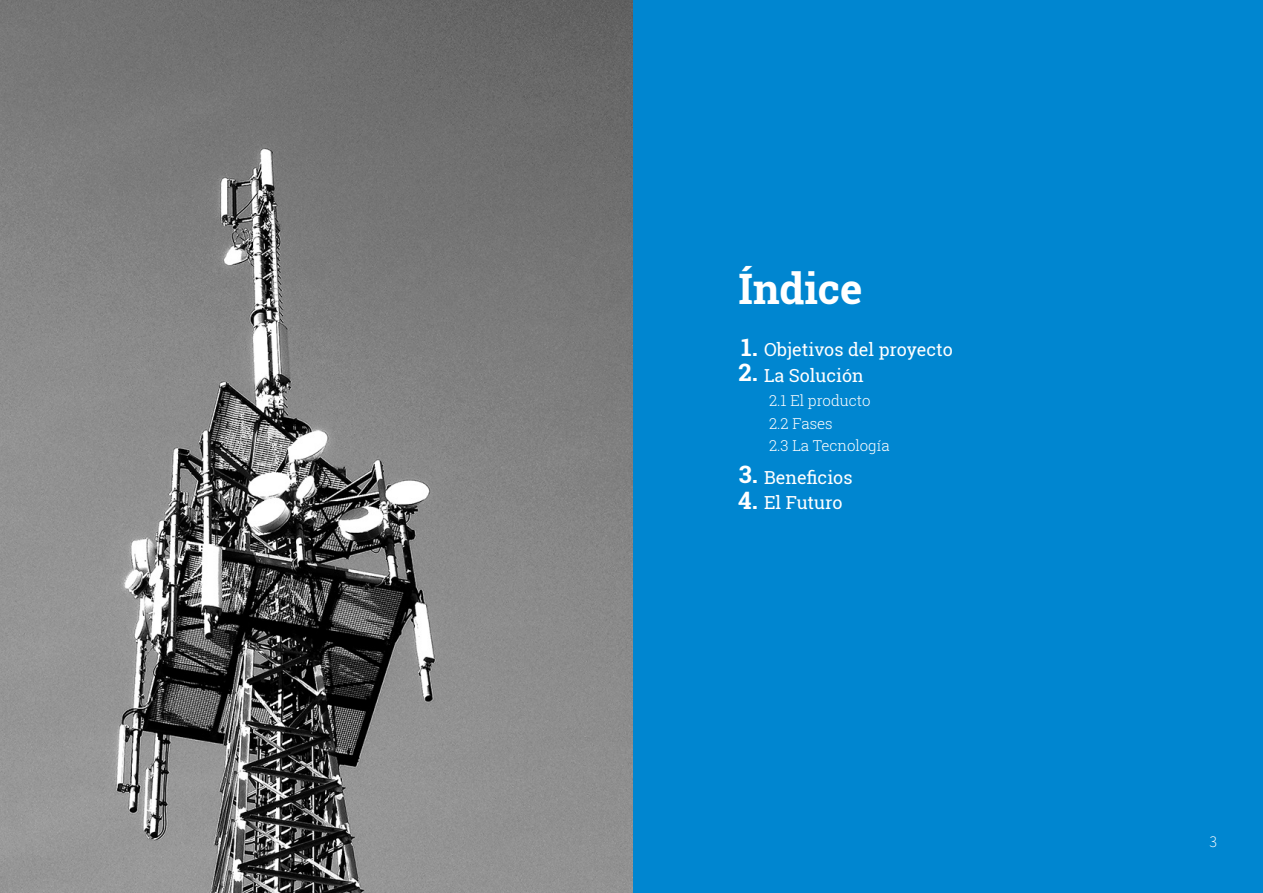
<style>
.page{position:relative;width:1263px;height:893px;background:#fff}
.page>*{position:absolute;margin:0;border:0;box-sizing:border-box;transform-origin:0 0}
.t1{font:700 42px "Roboto Slab";color:#fff}
.t2{font:700 24px/25.5px "Roboto Slab";color:#fff}
.t3{font:18px/25.5px "Roboto Slab";color:#fff}
.t4{font:300 16.5px "Source Sans Pro";color:#fff}
.t5{font:300 15px/22.5px "Roboto Slab";color:#fff}
</style>
<div class="page">
<img style="left:0;top:0;width:634px;height:893px">
<div style="left:634px;top:0;width:629px;height:893px;background:#0086d0"></div>
<h1 class="t1" style="left:738px;top:260px;width:125px">Índice</h1>
<h2 class="t2" style="left:738px;top:334px;width:21px">1.<br>2.</h2>
<p class="t3" style="left:764px;top:336px;width:190px">Objetivos del proyecto<br>La Solución</p>
<p class="t5" style="left:769px;top:389px;width:122px">2.1 El producto<br>2.2 Fases<br>2.3 La Tecnología</p>
<h2 class="t2" style="left:738px;top:461px;width:21px">3.<br>4.</h2>
<p class="t3" style="left:764px;top:464px;width:90px">Beneficios<br>El Futuro</p>
<p class="t4" style="left:1209px;top:832px;width:9px">3</p>
</div>
